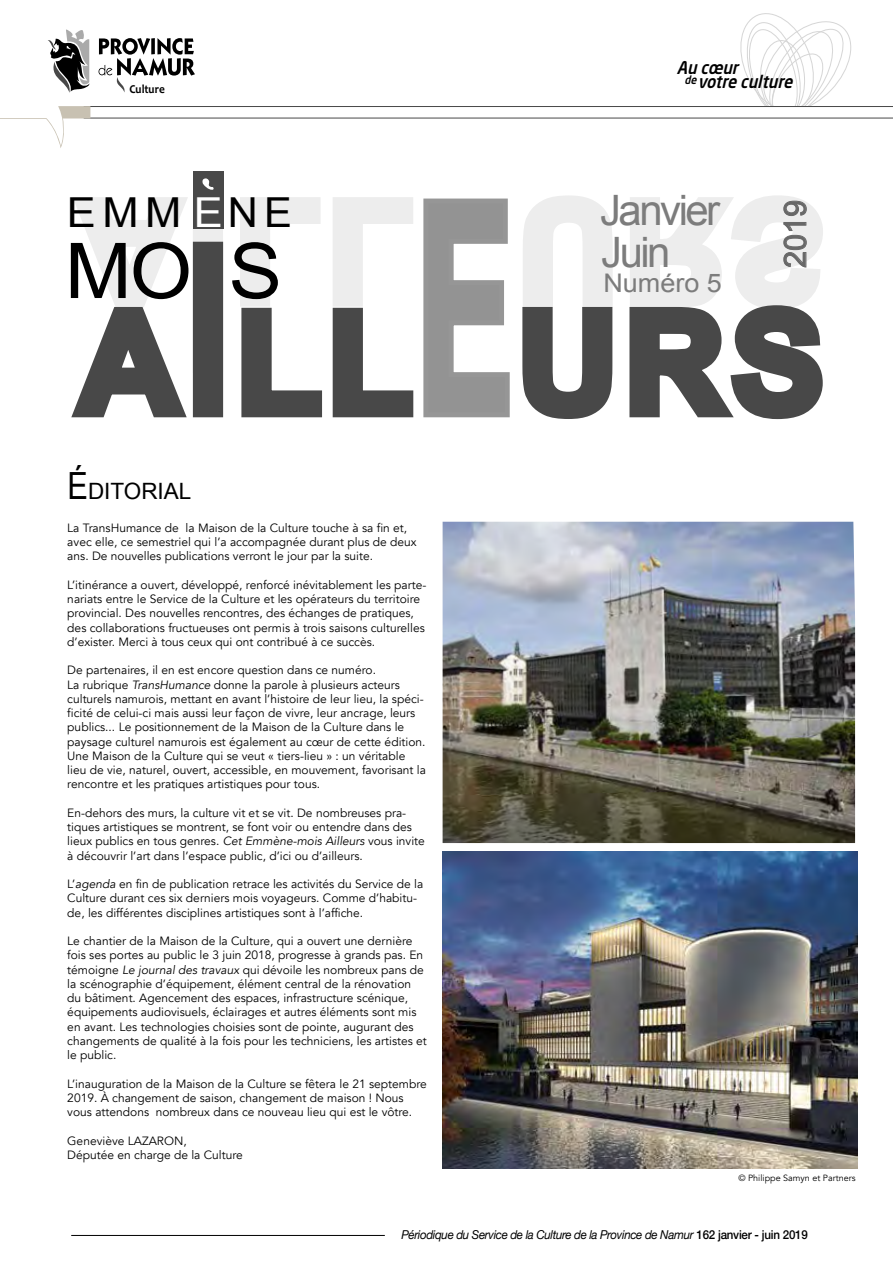
<style>
.page{position:relative;width:893px;height:1263px;background:#fff}
.page>*{position:absolute;margin:0;border:0;box-sizing:border-box;transform-origin:0 0}
.t1{font:76.95px "Arial";color:#000;scale:1.04 1}
.t2{font:41.85px "Arial";letter-spacing:-.06em;color:#7c7c7c}
.t3{font:41.25px "Arial";color:#000;scale:1.05 1}
.t4{font:41.25px "Arial";color:#fff;scale:1.05 1}
.t5{font:30.6px "Arial";color:#686868}
.t6{font:25.65px "Arial";color:#7c7c7c;scale:1.05 1}
.t7{font:22.5px "Arial";color:#000}
.t8{font:italic 500 17.4px/14.1px "Neo Sans Std";color:#000;scale:.92 1}
.t9{font:italic 12.3px "Helvetica Neue";letter-spacing:-.03em;color:#000;scale:.95 1}
.t10{font:700 12.3px "Candara";color:#000;scale:.92 1}
.t11{font:12px/14.2px "Avenir";color:#000}
.t12{font:9px "Avenir";color:#000}
.s1{font-family:"Arial Narrow";font-size:37.5px}
.s2{font-style:italic}
.s3{font-weight:500;font-style:normal}
</style>
<div class="page">
<svg style="left:71px;top:197px;width:124px;height:221px"></svg>
<svg style="left:0;top:13px;width:893px;height:135px"></svg>
<svg style="left:240px;top:195px;width:583px;height:225px"></svg>
<div style="left:193px;top:171px;width:30px;height:58px;background:#484848"></div>
<hr style="left:71px;top:1235px;width:314px;height:1px;background:#000">
<img style="left:443px;top:851px;width:415px;height:317px">
<img style="left:443px;top:522px;width:412px;height:321px">
<svg style="left:79px;top:200px;width:739px;height:214px"></svg>
<p class="t10" style="left:129px;top:81px;width:40px">Culture</p>
<h3 class="t8" style="left:685px;top:60px;width:124px;text-indent:-8px">Au cœur<br><sup>de</sup> votre culture</h3>
<h3 class="t4" style="left:194px;top:185px;width:29px">E</h3>
<h3 class="t3" style="left:67px;top:186px;width:216px">EMM NE</h3>
<h2 class="t2" style="left:600px;top:183px;width:121px">Janvier</h2>
<h1 class="t1" style="left:65px;top:221px;width:210px">MO S</h1>
<h2 class="t2" style="left:601px;top:225px;width:71px">Juin</h2>
<h3 class="t6" style="left:603px;top:267px;width:114px">Numéro 5</h3>
<h3 class="t5" style="left:775px;top:268px;width:70px;rotate:-90deg">2019</h3>
<h3 class="t7" style="left:68px;top:477px;width:125px"><span class="s1">É</span>DITORIAL</h3>
<p class="t11" style="left:67px;top:521px;width:351px">La TransHumance de la Maison de la Culture touche à sa fin et, avec elle, ce semestriel qui l’a accompagnée durant plus de deux ans. De nouvelles publications verront le jour par la suite.</p>
<p class="t11" style="left:67px;top:578px;width:361px">L’itinérance a ouvert, développé, renforcé inévitablement les parte&shy;nariats entre le Service de la Culture et les opérateurs du territoire provincial. Des nouvelles rencontres, des échanges de pratiques, des collaborations fructueuses ont permis à trois saisons culturelles d’exister. Merci à tous ceux qui ont contribué à ce succès.</p>
<p class="t11" style="left:67px;top:663px;width:360px">De partenaires, il en est encore question dans ce numéro.<br>La rubrique <span class="s2">TransHumance</span> donne la parole à plusieurs acteurs culturels namurois, mettant en avant l’histoire de leur lieu, la spéci&shy;ficité de celui-ci mais aussi leur façon de vivre, leur ancrage, leurs publics... Le positionnement de la Maison de la Culture dans le paysage culturel namurois est également au cœur de cette édition.<br>Une Maison de la Culture qui se veut « tiers-lieu » : un véritable lieu de vie, naturel, ouvert, accessible, en mouvement, favorisant la rencontre et les pratiques artistiques pour tous.</p>
<p class="t11" style="left:67px;top:806px;width:359px">En-dehors des murs, la culture vit et se vit. De nombreuses pra&shy;tiques artistiques se montrent, se font voir ou entendre dans des lieux publics en tous genres. <span class="s2">Cet Emmène-mois Ailleurs</span> vous invite à découvrir l’art dans l’espace public, d’ici ou d’ailleurs.</p>
<p class="t11" style="left:67px;top:877px;width:357px">L’<span class="s2">agenda</span> en fin de publication retrace les activités du Service de la<br>Culture durant ces six derniers mois voyageurs. Comme d’habitu&shy;de, les différentes disciplines artistiques sont à l’affiche.</p>
<p class="t11" style="left:67px;top:934px;width:361px">Le chantier de la Maison de la Culture, qui a ouvert une dernière fois ses portes au public le 3 juin 2018, progresse à grands pas. En témoigne <span class="s2">Le journal des travaux</span> qui dévoile les nombreux pans de la scénographie d’équipement, élément central de la rénovation du bâtiment. Agencement des espaces, infrastructure scénique, équipements audiovisuels, éclairages et autres éléments sont mis en avant. Les technologies choisies sont de pointe, augurant des changements de qualité à la fois pour les techniciens, les artistes et le public.</p>
<p class="t11" style="left:67px;top:1076px;width:361px">L’inauguration de la Maison de la Culture se fêtera le 21 septembre<br>2019. À changement de saison, changement de maison ! Nous vous attendons nombreux dans ce nouveau lieu qui est le vôtre.</p>
<p class="t11" style="left:67px;top:1133px;width:177px">Geneviève LAZARON,<br>Députée en charge de la Culture</p>
<p class="t12" style="left:738px;top:1172px;width:119px">© Philippe Samyn et Partners</p>
<p class="t9" style="left:401px;top:1225px;width:429px">Périodique du Service de la Culture de la Province de Namur <span class="s3">162 janvier - juin 2019</span></p>
</div>
